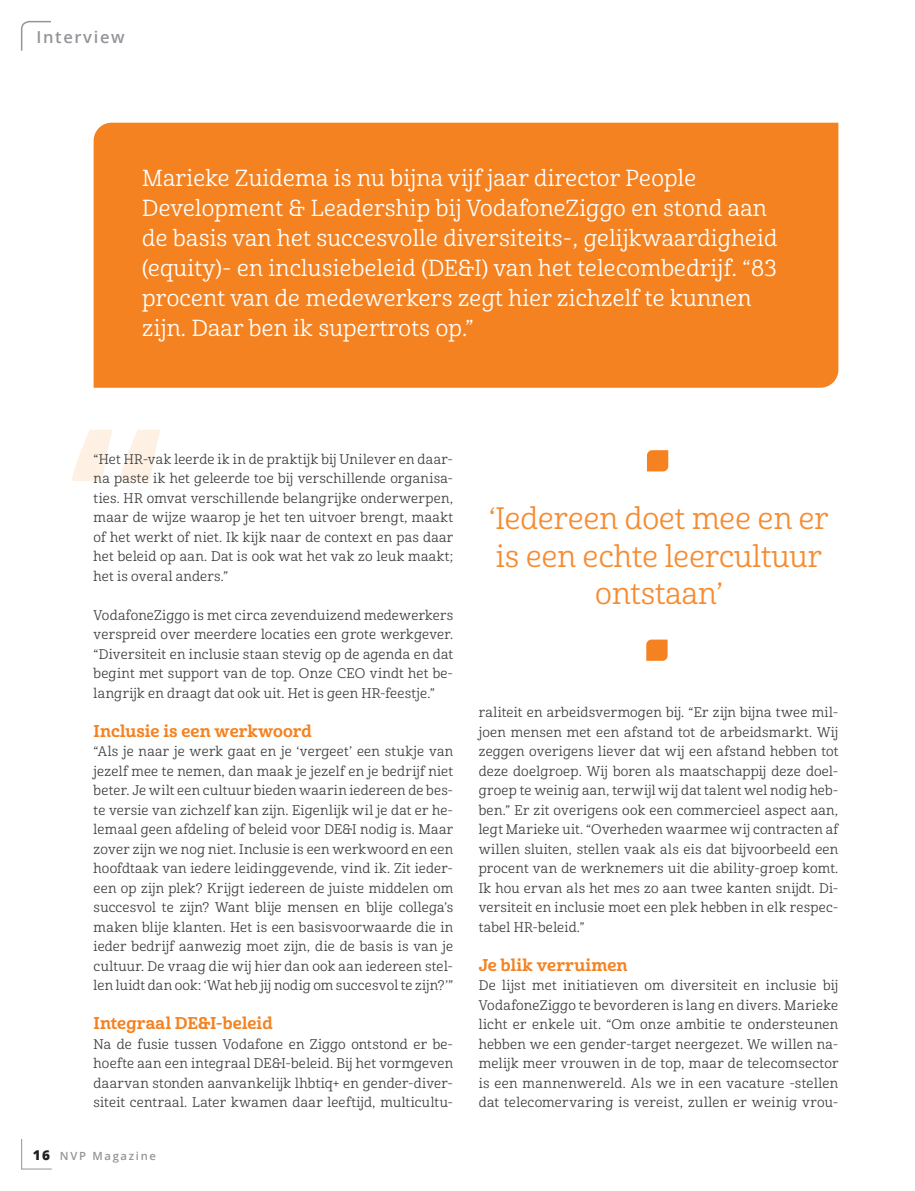
<style>
.page{position:relative;width:915px;height:1191px;background:#fff}
.page>*{position:absolute;margin:0;border:0;box-sizing:border-box;transform-origin:0 0}
.t1{font:700 210px "Open Sans";color:#fef0e2}
.t2{font:30px/37.5px "Cabrito Nor Reg";color:#f68c32;text-align:center}
.t3{font:22.5px/30px "Cabrito Nor Reg";letter-spacing:.01em;color:#fff}
.t4{font:16.5px "Cabrito Nor Bol";letter-spacing:.005em;color:#f58220}
.t5{font:600 16.5px "Open Sans";letter-spacing:.1em;color:#939598}
.t6{font:13.5px/19.5px "Cabrito Nor Reg";letter-spacing:.02em;color:#3e3e3f;text-align:justify}
.t7{font:600 11.25px "Open Sans";letter-spacing:.15em;color:#939598}
.s1{font-weight:800;font-size:13.5px;color:#231f20}
</style>
<div class="page">
<svg style="left:21px;top:1139px;width:31px;height:30px"></svg>
<svg style="left:20px;top:20px;width:31px;height:31px"></svg>
<div style="left:94px;top:123px;width:744px;height:265px;background:#f58220"></div>
<svg style="left:647px;top:450px;width:21px;height:21px"></svg>
<svg style="left:646px;top:639px;width:21px;height:22px"></svg>
<p class="t5" style="left:36px;top:26px;width:90px">Interview</p>
<p class="t3" style="left:142px;top:164px;width:636px">Marieke Zuidema is nu bijna vijf jaar director People Development &amp; Leadership bij VodafoneZiggo en stond aan de basis van het succesvolle diversiteits-, gelijkwaardigheid (equity)- en inclusiebeleid (DE&amp;I) van het telecombedrijf. “83 procent van de medewerkers zegt hier zichzelf te kunnen zijn. Daar ben ik supertrots op.”</p>
<h1 class="t1" style="left:69px;top:355px;width:95px">“</h1>
<p class="t6" style="left:94px;top:449px;width:361px">“Het HR-vak leerde ik in de praktijk bij Unilever en daar&shy;na paste ik het geleerde toe bij verschillende organisa&shy;ties. HR omvat verschillende belangrijke onderwerpen, maar de wijze waarop je het ten uitvoer brengt, maakt of het werkt of niet. Ik kijk naar de context en pas daar het beleid op aan. Dat is ook wat het vak zo leuk maakt; het is overal anders.”</p>
<p class="t6" style="left:94px;top:605px;width:361px">VodafoneZiggo is met circa zevenduizend medewerkers verspreid over meerdere locaties een grote werkgever. “Diversiteit en inclusie staan stevig op de agenda en dat begint met support van de top. Onze CEO vindt het be&shy;langrijk en draagt dat ook uit. Het is geen HR-feestje.”</p>
<p class="t4" style="left:94px;top:720px;width:220px">Inclusie is een werkwoord</p>
<p class="t6" style="left:94px;top:742px;width:361px">“Als je naar je werk gaat en je ‘vergeet’ een stukje van jezelf mee te nemen, dan maak je jezelf en je bedrijf niet beter. Je wilt een cultuur bieden waarin iedereen de bes&shy;te versie van zichzelf kan zijn. Eigenlijk wil je dat er he&shy;lemaal geen afdeling of beleid voor DE&amp;I nodig is. Maar zover zijn we nog niet. Inclusie is een werkwoord en een hoofdtaak van iedere leidinggevende, vind ik. Zit ieder&shy;een op zijn plek? Krijgt iedereen de juiste middelen om succesvol te zijn? Want blije mensen en blije collega’s maken blije klanten. Het is een basisvoorwaarde die in ieder bedrijf aanwezig moet zijn, die de basis is van je cultuur. De vraag die wij hier dan ook aan iedereen stel&shy;len luidt dan ook: ‘Wat heb jij nodig om succesvol te zijn?’”</p>
<p class="t4" style="left:94px;top:1013px;width:180px">Integraal DE&amp;I-beleid</p>
<p class="t6" style="left:94px;top:1034px;width:361px">Na de fusie tussen Vodafone en Ziggo ontstond er be&shy;hoefte aan een integraal DE&amp;I-beleid. Bij het vormgeven daarvan stonden aanvankelijk lhbtiq+ en gender-diver&shy;siteit centraal. Later kwamen daar leeftijd, multicultu-</p>
<p class="t7" style="left:33px;top:1148px;width:125px"><span class="s1">16</span> NVP Magazine</p>
<h2 class="t2" style="left:489px;top:501px;width:341px">‘Iedereen doet mee en er is een echte leercultuur ontstaan’</h2>
<p class="t6" style="left:478px;top:703px;width:361px">raliteit en arbeidsvermogen bij. “Er zijn bijna twee mil&shy;joen mensen met een afstand tot de arbeidsmarkt. Wij zeggen overigens liever dat wij een afstand hebben tot deze doelgroep. Wij boren als maatschappij deze doel&shy;groep te weinig aan, terwijl wij dat talent wel nodig heb&shy;ben.” Er zit overigens ook een commercieel aspect aan, legt Marieke uit. “Overheden waarmee wij contracten af willen sluiten, stellen vaak als eis dat bijvoorbeeld een procent van de werknemers uit die ability-groep komt.<br>Ik hou ervan als het mes zo aan twee kanten snijdt. Di&shy;versiteit en inclusie moet een plek hebben in elk respec&shy;tabel HR-beleid.”</p>
<p class="t4" style="left:478px;top:954px;width:150px">Je blik verruimen</p>
<p class="t6" style="left:478px;top:976px;width:361px">De lijst met initiatieven om diversiteit en inclusie bij VodafoneZiggo te bevorderen is lang en divers. Marieke licht er enkele uit. “Om onze ambitie te ondersteunen hebben we een gender-target neergezet. We willen na&shy;melijk meer vrouwen in de top, maar de telecomsector is een mannenwereld. Als we in een vacature -stellen dat telecomervaring is vereist, zullen er weinig vrou-</p>
</div>
